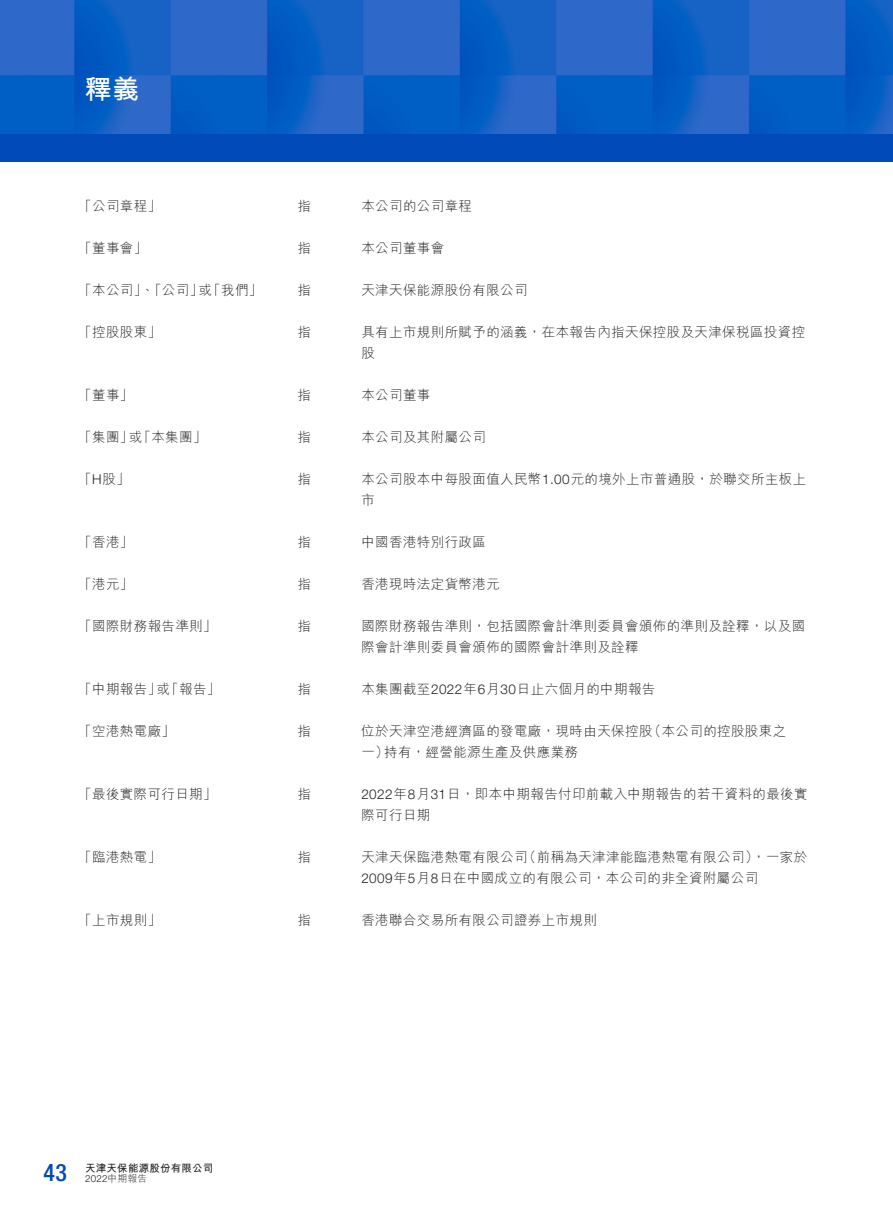
<style>
.page{position:relative;width:893px;height:1212px;background:#fff}
.page>*{position:absolute;margin:0;border:0;box-sizing:border-box;transform-origin:0 0}
.t1{font:700 27px "M Hei HK";color:#fff}
.t2{font:500 condensed 24px "Helvetica Neue LT Std";color:#004aba}
.t3{font:300 13.5px "M Hei HK";letter-spacing:.03em;color:#231f20}
.t4{font:700 10.5px "M Hei HK";letter-spacing:.02em;color:#231f20}
.t5{font:300 9.75px "Helvetica Neue LT Std";color:#231f20}
.s1{font-family:"Helvetica Neue LT Std"}
.s2{font-family:"M Hei HK"}
</style>
<div class="page">
<img style="left:0;top:0;width:893px;height:134px">
<div style="left:0;top:134px;width:893px;height:28px;background:#004aba"></div>
<h1 class="t1" style="left:85px;top:69px;width:56px">釋義</h1>
<p class="t3" style="left:78px;top:199px;width:84px">「公司章程」</p>
<p class="t3" style="left:298px;top:199px;width:15px">指</p>
<p class="t3" style="left:361px;top:199px;width:112px">本公司的公司章程</p>
<p class="t3" style="left:78px;top:241px;width:71px">「董事會」</p>
<p class="t3" style="left:298px;top:241px;width:15px">指</p>
<p class="t3" style="left:361px;top:241px;width:84px">本公司董事會</p>
<p class="t3" style="left:78px;top:283px;width:186px">「本公司」、「公司」「我們」</p>
<p class="t3" style="left:198px;top:283px;width:15px">或</p>
<p class="t3" style="left:298px;top:283px;width:15px">指</p>
<p class="t3" style="left:361px;top:283px;width:168px">天津天保能源股份有限公司</p>
<p class="t3" style="left:78px;top:325px;width:84px">「控股股東」</p>
<p class="t3" style="left:298px;top:325px;width:15px">指</p>
<p class="t3" style="left:361px;top:325px;width:445px">具有上市規則所賦予的涵義，在本報告內指天保控股及天津保稅區投資控</p>
<p class="t3" style="left:78px;top:388px;width:57px">「董事」</p>
<p class="t3" style="left:298px;top:388px;width:15px">指</p>
<p class="t3" style="left:361px;top:346px;width:15px">股</p>
<p class="t3" style="left:361px;top:388px;width:71px">本公司董事</p>
<p class="t3" style="left:78px;top:430px;width:130px">「集團」「本集團」</p>
<p class="t3" style="left:129px;top:430px;width:15px">或</p>
<p class="t3" style="left:298px;top:430px;width:15px">指</p>
<p class="t3" style="left:361px;top:430px;width:126px">本公司及其附屬公司</p>
<p class="t3" style="left:78px;top:472px;width:53px">「<span class="s1">H</span>股」</p>
<p class="t3" style="left:298px;top:472px;width:15px">指</p>
<p class="t3" style="left:361px;top:472px;width:446px">本公司股本中每股面值人民幣<span class="s1">1.00</span>元的境外上市普通股，於聯交所主板上</p>
<p class="t3" style="left:78px;top:535px;width:57px">「香港」</p>
<p class="t3" style="left:298px;top:535px;width:15px">指</p>
<p class="t3" style="left:361px;top:493px;width:15px">市</p>
<p class="t3" style="left:361px;top:535px;width:126px">中國香港特別行政區</p>
<p class="t3" style="left:78px;top:577px;width:57px">「港元」</p>
<p class="t3" style="left:298px;top:577px;width:15px">指</p>
<p class="t3" style="left:361px;top:577px;width:140px">香港現時法定貨幣港元</p>
<p class="t3" style="left:78px;top:619px;width:140px">「國際財務報告準則」</p>
<p class="t3" style="left:298px;top:619px;width:15px">指</p>
<p class="t3" style="left:361px;top:619px;width:445px">國際財務報告準則，包括國際會計準則委員會頒佈的準則及詮釋，以及國</p>
<p class="t3" style="left:78px;top:682px;width:144px">「中期報告」「報告」</p>
<p class="t3" style="left:156px;top:682px;width:15px">或</p>
<p class="t3" style="left:298px;top:682px;width:15px">指</p>
<p class="t3" style="left:361px;top:640px;width:279px">際會計準則委員會頒佈的國際會計準則及詮釋</p>
<p class="t3" style="left:361px;top:682px;width:295px">本集團截至<span class="s1">2022</span>年<span class="s1">6</span>月<span class="s1">30</span>日止六個月的中期報告</p>
<p class="t3" style="left:78px;top:724px;width:98px">「空港熱電廠」</p>
<p class="t3" style="left:298px;top:724px;width:15px">指</p>
<p class="t3" style="left:648px;top:724px;width:140px">（本公司的控股股東之</p>
<p class="t3" style="left:361px;top:724px;width:293px">位於天津空港經濟區的發電廠，現時由天保控股</p>
<p class="t3" style="left:78px;top:787px;width:140px">「最後實際可行日期」</p>
<p class="t3" style="left:298px;top:787px;width:15px">指</p>
<p class="t3" style="left:361px;top:745px;width:29px">一）</p>
<p class="t3" style="left:361px;top:787px;width:448px"><span class="s1">2022</span>年<span class="s1">8</span>月<span class="s1">31</span>日，即本中期報告付印前載入中期報告的若干資料的最後實</p>
<p class="t3" style="left:384px;top:745px;width:195px">持有，經營能源生產及供應業務</p>
<p class="t3" style="left:361px;top:808px;width:71px">際可行日期</p>
<p class="t3" style="left:78px;top:850px;width:84px">「臨港熱電」</p>
<p class="t3" style="left:298px;top:850px;width:15px">指</p>
<p class="t3" style="left:523px;top:850px;width:286px">（前稱為天津津能臨港熱電有限公司，）一家於</p>
<p class="t3" style="left:361px;top:850px;width:168px">天津天保臨港熱電有限公司</p>
<p class="t3" style="left:78px;top:913px;width:84px">「上市規則」</p>
<p class="t3" style="left:298px;top:913px;width:15px">指</p>
<p class="t3" style="left:361px;top:871px;width:398px"><span class="s1">2009</span>年<span class="s1">5</span>月<span class="s1">8</span>日在中國成立的有限公司，本公司的非全資附屬公司</p>
<p class="t3" style="left:361px;top:913px;width:237px">香港聯合交易所有限公司證券上市規則</p>
<h2 class="t2" style="left:44px;top:1158px;width:25px">43</h2>
<p class="t4" style="left:85px;top:1160px;width:130px">天津天保能源股份有限公司</p>
<p class="t5" style="left:85px;top:1173px;width:63px">2022<span class="s2">中期報告</span></p>
</div>
